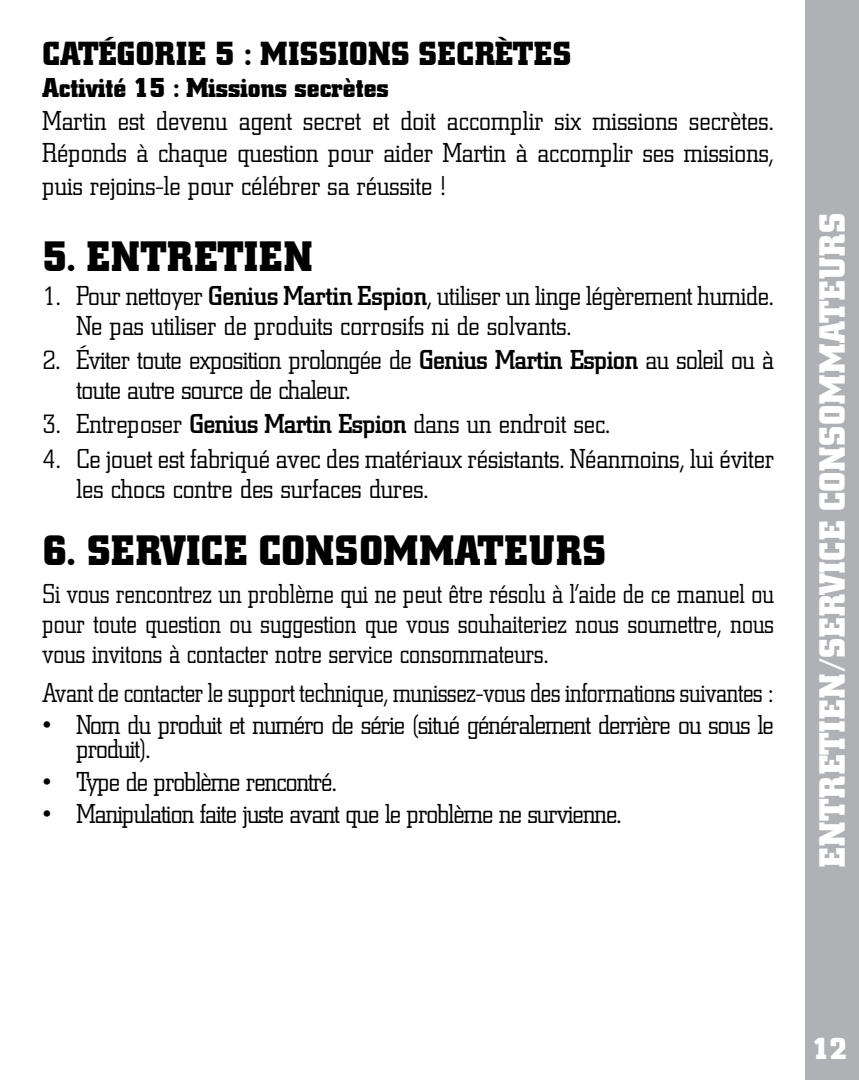
<style>
.page{position:relative;width:859px;height:1080px;background:#fff}
.page>*{position:absolute;margin:0;border:0;box-sizing:border-box;transform-origin:0 0}
.t1{font:700 42px "City";letter-spacing:.02em;color:#000}
.t2{font:700 36px "City";letter-spacing:.02em;color:#fff}
.t3{font:700 33px "City";letter-spacing:.02em;color:#000}
.t4{font:700 30px "City";color:#fff}
.t5{font:300 27px/30px "City";letter-spacing:-.01em;color:#000}
.t6{font:300 27px/30px "City";letter-spacing:-.01em;color:#000;text-align:justify;scale:.93 1}
.t7{font:300 27px/24px "City";letter-spacing:-.03em;color:#000}
.t8{font:700 27px "City";color:#000}
.s1{font-weight:500}
</style>
<div class="page">
<div style="left:806px;top:0;width:53px;height:1080px;background:#afb1b4"></div>
<p class="t3" style="left:42px;top:35px;width:530px">CATÉGORIE 5 : MISSIONS SECRÈTES</p>
<p class="t8" style="left:42px;top:73px;width:348px">Activité 15 : Missions secrètes</p>
<p class="t5" style="left:42px;top:105px;width:733px;line-height:32.4px;text-align:justify">Martin est devenu agent secret et doit accomplir six missions secrètes.<br>Réponds à chaque question pour aider Martin à accomplir ses missions, puis rejoins-le pour célébrer sa réussite !</p>
<h1 class="t1" style="left:42px;top:233px;width:271px">5. ENTRETIEN</h1>
<p class="t5" style="left:76px;top:281px;width:699px;text-indent:-34px">1. Pour nettoyer <span class="s1">Genius Martin Espion</span>, utiliser un linge légèrement humide.<br>Ne pas utiliser de produits corrosifs ni de solvants.</p>
<p class="t5" style="left:76px;top:345px;width:699px;text-indent:-34px">2. Éviter toute exposition prolongée de <span class="s1">Genius Martin Espion</span> au soleil ou à toute autre source de chaleur.</p>
<p class="t5" style="left:42px;top:410px;width:569px">3. Entreposer <span class="s1">Genius Martin Espion</span> dans un endroit sec.</p>
<p class="t5" style="left:76px;top:444px;width:699px;text-indent:-34px">4. Ce jouet est fabriqué avec des matériaux résistants. Néanmoins, lui éviter les chocs contre des surfaces dures.</p>
<h1 class="t1" style="left:42px;top:527px;width:565px">6. SERVICE CONSOMMATEURS</h1>
<p class="t6" style="left:42px;top:580px;width:788px">Si vous rencontrez un problème qui ne peut être résolu à l’aide de ce manuel ou pour toute question ou suggestion que vous souhaiteriez nous soumettre, nous vous invitons à contacter notre service consommateurs.</p>
<p class="t6" style="left:42px;top:678px;width:787px">Avant de contacter le support technique, munissez-vous des informations suivantes :</p>
<p class="t7" style="left:76px;top:714px;width:699px;text-indent:-34px">• Nom du produit et numéro de série (situé généralement derrière ou sous le produit).</p>
<p class="t7" style="left:42px;top:770px;width:296px">• Type de problème rencontré.</p>
<p class="t7" style="left:42px;top:803px;width:581px">• Manipulation faite juste avant que le problème ne survienne.</p>
<h2 class="t2" style="left:812px;top:867px;width:655px;rotate:-90deg">ENTRETIEN/SERVICE CONSOMMATEURS</h2>
<p class="t4" style="left:812px;top:1032px;width:36px">12</p>
</div>
